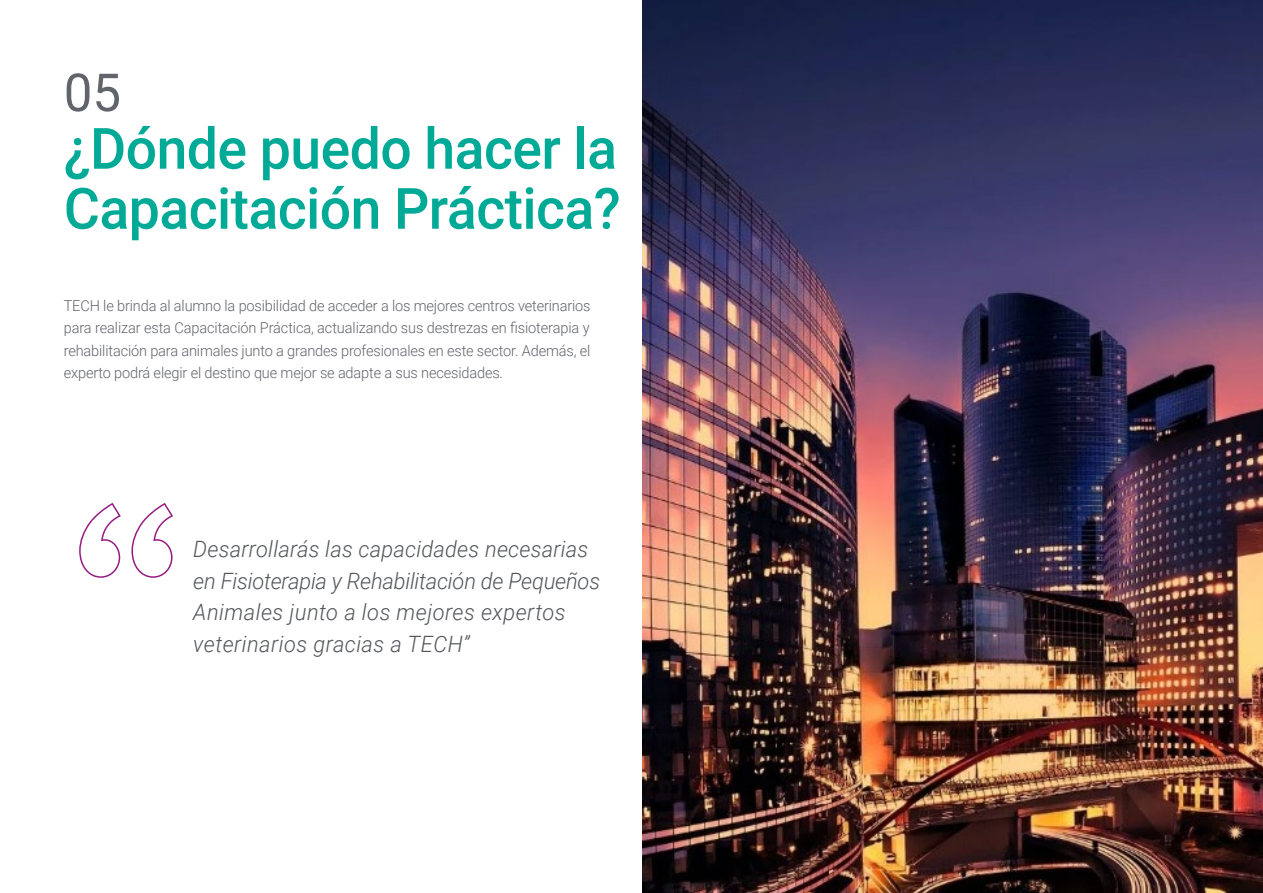
<style>
.page{position:relative;width:1263px;height:893px;background:#fff}
.page>*{position:absolute;margin:0;border:0;box-sizing:border-box;transform-origin:0 0}
.t1{font:500 57px/60px "Roboto";letter-spacing:-.01em;color:#00aa97}
.t2{font:52.5px "Roboto";color:#61646a}
.t3{font:italic 300 22.5px/31.5px "Roboto";letter-spacing:.01em;color:#52555b}
.t4{font:300 15px/22.5px "Roboto";letter-spacing:-.01em;color:#61646a;text-align:justify}
</style>
<div class="page">
<svg style="left:79px;top:503px;width:94px;height:75px"></svg>
<img style="left:642px;top:0;width:621px;height:893px">
<h2 class="t2" style="left:64px;top:56px;width:59px">05</h2>
<h1 class="t1" style="left:64px;top:116px;width:558px">¿Dónde puedo hacer la<br>Capacitación Práctica?</h1>
<p class="t4" style="left:64px;top:293px;width:528px">TECH le brinda al alumno la posibilidad de acceder a los mejores centros veterinarios para realizar esta Capacitación Práctica, actualizando sus destrezas en fisioterapia y rehabilitación para animales junto a grandes profesionales en este sector. Además, el experto podrá elegir el destino que mejor se adapte a sus necesidades.</p>
<h3 class="t3" style="left:193px;top:533px;width:408px">Desarrollarás las capacidades necesarias en Fisioterapia y Rehabilitación de Pequeños Animales junto a los mejores expertos veterinarios gracias a TECH”</h3>
</div>
